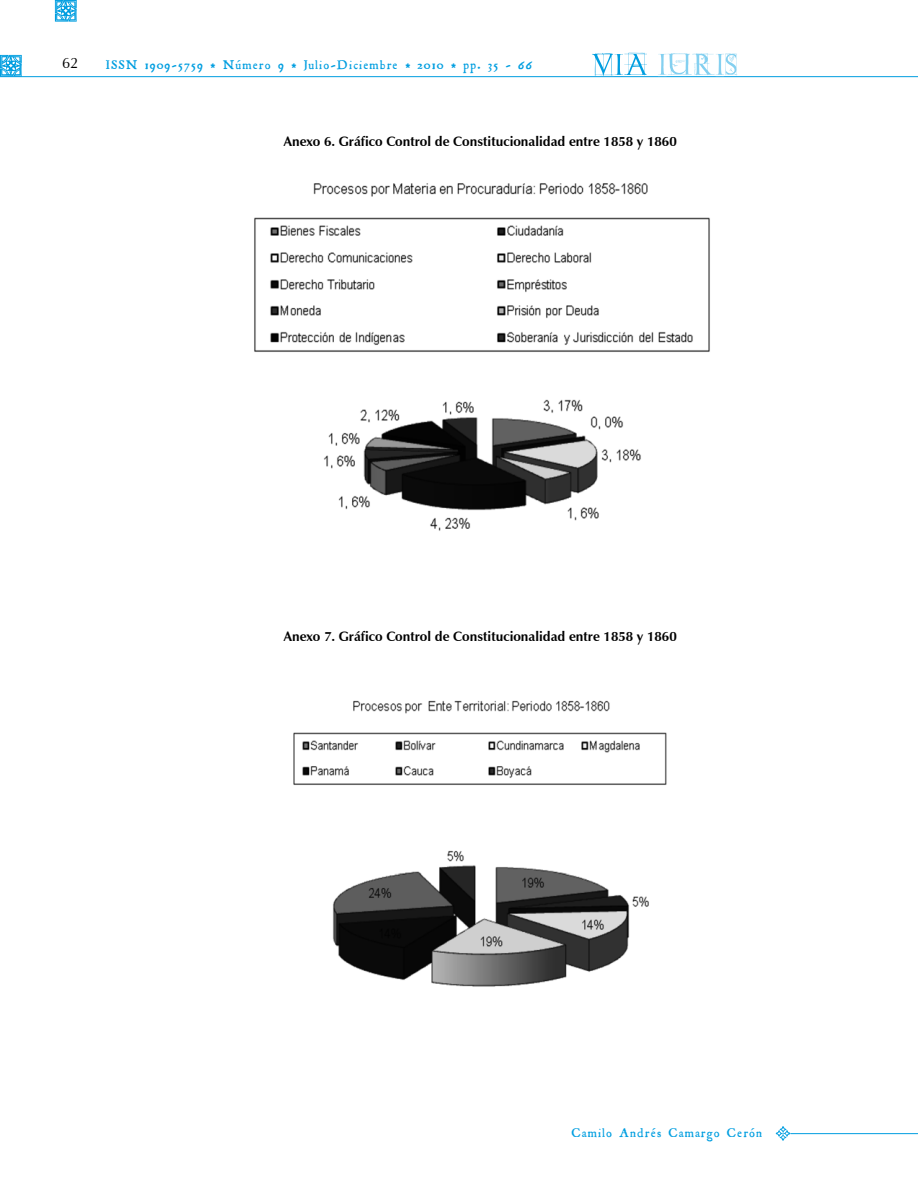
<style>
.page{position:relative;width:918px;height:1188px;background:#fff}
.page>*{position:absolute;margin:0;border:0;box-sizing:border-box;transform-origin:0 0}
.t1{font:15px "Zapf Humanist 601 BT";color:#000}
.t2{font:700 13.5px "Zapf Humanist 601 BT";color:#000}
.t3{font:13.5px "Roman Antique";letter-spacing:.1em;color:#009ee0}
</style>
<div class="page">
<svg style="left:0;top:55px;width:22px;height:21px"></svg>
<hr style="left:0;top:76px;width:918px;height:1px;background:#009ee0">
<svg style="left:776px;top:1126px;width:14px;height:15px"></svg>
<hr style="left:790px;top:1133px;width:128px;height:1px;background:#009ee0">
<svg style="left:55px;top:0;width:22px;height:22px"></svg>
<svg style="left:658px;top:53px;width:79px;height:23px"></svg>
<svg style="left:592px;top:53px;width:55px;height:24px"></svg>
<img style="left:254px;top:183px;width:456px;height:348px">
<img style="left:293px;top:700px;width:374px;height:287px">
<p class="t1" style="left:62px;top:54px;width:18px">62</p>
<p class="t3" style="left:106px;top:57px;width:428px">ISSN 1909-5759 * Número 9 * Julio-Diciembre * 2010 * pp. 35 - 66</p>
<p class="t2" style="left:284px;top:133px;width:394px">Anexo 6. Gráfico Control de Constitucionalidad entre 1858 y 1860</p>
<p class="t2" style="left:284px;top:628px;width:394px">Anexo 7. Gráfico Control de Constitucionalidad entre 1858 y 1860</p>
<p class="t3" style="left:572px;top:1125px;width:192px">Camilo Andrés Camargo Cerón</p>
</div>
